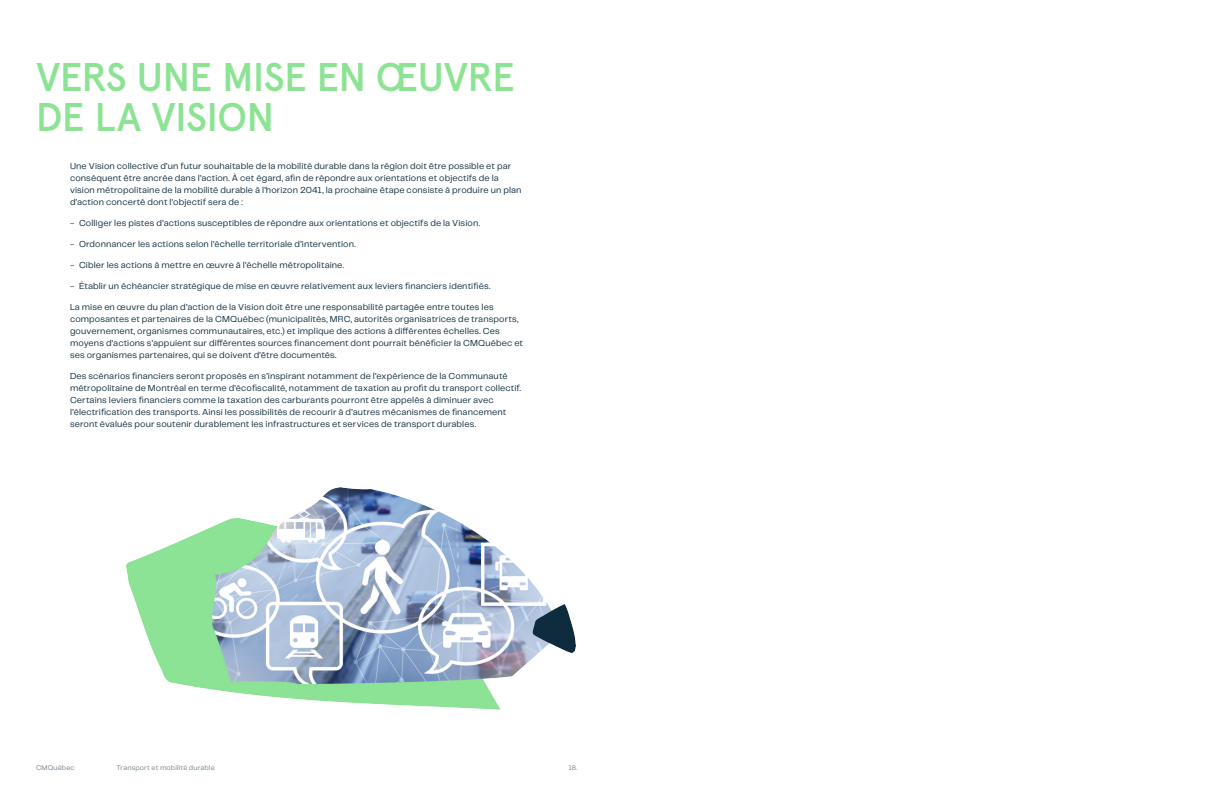
<style>
.page{position:relative;width:1224px;height:792px;background:#fff}
.page>*{position:absolute;margin:0;border:0;box-sizing:border-box;transform-origin:0 0}
.Apercu_-_40{font:500 40px/40px "Apercu";letter-spacing:-.01em;color:#8ce394}
.PP_Telegarph_-_9pt{font:9px/12px "PP Telegraf";letter-spacing:.01em;color:#0f2c3d}
.t1{font:7px "PP Telegraf";letter-spacing:.02em;color:#72838c}
</style>
<div class="page">
<img style="left:127px;top:487px;width:449px;height:222px">
<p class="Apercu_-_40" style="left:36px;top:53px;width:481px">VERS UNE MISE EN ŒUVRE<br>DE LA VISION</p>
<p class="PP_Telegarph_-_9pt" style="left:70px;top:159px;width:453px">Une Vision collective d’un futur souhaitable de la mobilité durable dans la région doit être possible et par conséquent être ancrée dans l’action. À cet égard, afin de répondre aux orientations et objectifs de la vision métropolitaine de la mobilité durable à l’horizon 2041, la prochaine étape consiste à produire un plan d’action concerté dont l’objectif sera de :</p>
<p class="PP_Telegarph_-_9pt" style="left:70px;top:216px;width:411px">- Colliger les pistes d’actions susceptibles de répondre aux orientations et objectifs de la Vision.</p>
<p class="PP_Telegarph_-_9pt" style="left:70px;top:237px;width:287px">- Ordonnancer les actions selon l’échelle territoriale d’intervention.</p>
<p class="PP_Telegarph_-_9pt" style="left:70px;top:258px;width:276px">- Cibler les actions à mettre en œuvre à l’échelle métropolitaine.</p>
<p class="PP_Telegarph_-_9pt" style="left:70px;top:279px;width:422px">- Établir un échéancier stratégique de mise en œuvre relativement aux leviers financiers identifiés.</p>
<p class="PP_Telegarph_-_9pt" style="left:70px;top:300px;width:455px">La mise en œuvre du plan d’action de la Vision doit être une responsabilité partagée entre toutes les composantes et partenaires de la CMQuébec (municipalités, MRC, autorités organisatrices de transports, gouvernement, organismes communautaires, etc.) et implique des actions à différentes échelles. Ces moyens d’actions s’appuient sur différentes sources financement dont pourrait bénéficier la CMQuébec et ses organismes partenaires, qui se doivent d’être documentés.</p>
<p class="PP_Telegarph_-_9pt" style="left:70px;top:369px;width:453px">Des scénarios financiers seront proposés en s’inspirant notamment de l’expérience de la Communauté métropolitaine de Montréal en terme d’écofiscalité, notamment de taxation au profit du transport collectif.<br>Certains leviers financiers comme la taxation des carburants pourront être appelés à diminuer avec l’électrification des transports. Ainsi les possibilités de recourir à d’autres mécanismes de financement seront évalués pour soutenir durablement les infrastructures et services de transport durables.</p>
<p class="t1" style="left:36px;top:763px;width:40px">CMQuébec</p>
<p class="t1" style="left:117px;top:763px;width:100px">Transport et mobilité durable</p>
<p class="t1" style="left:568px;top:763px;width:11px">18.</p>
</div>
